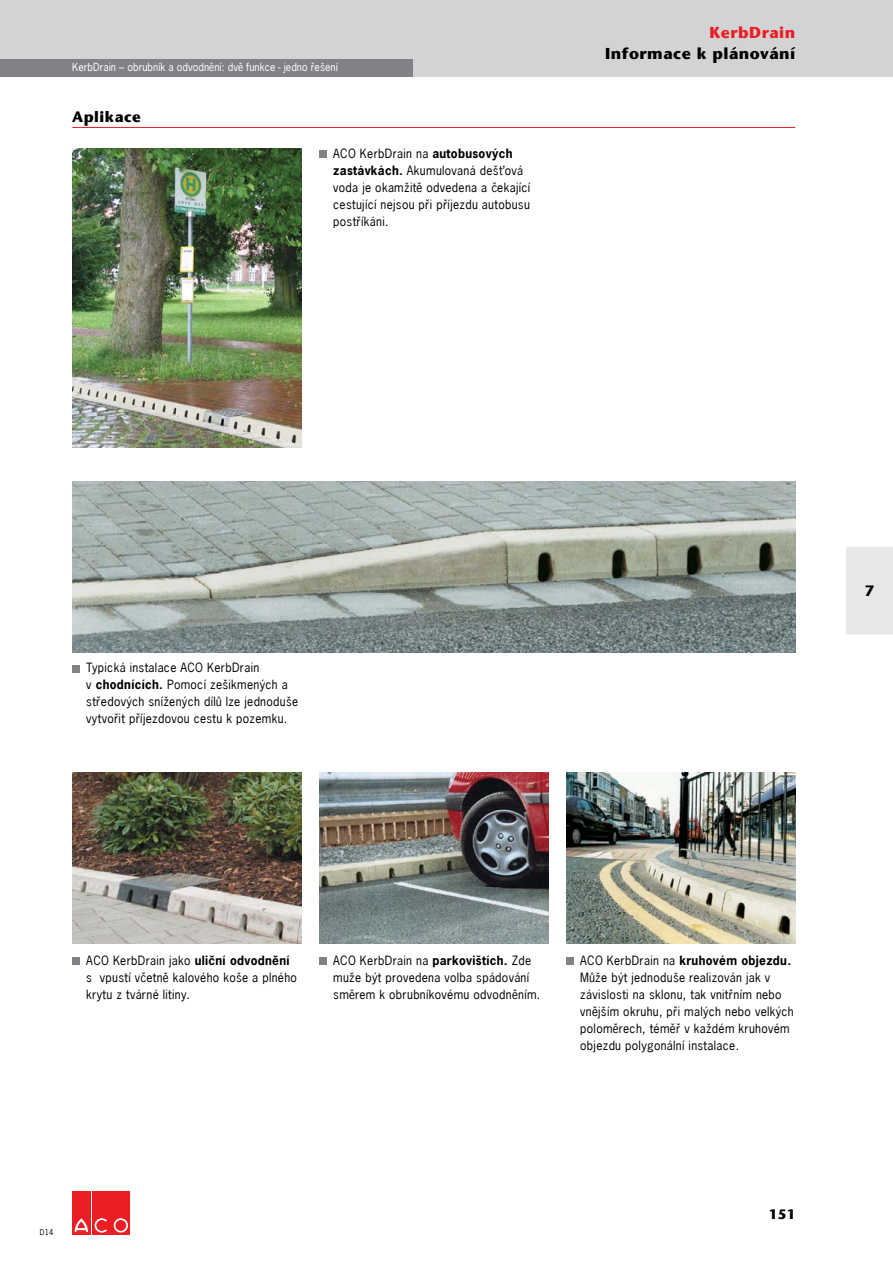
<style>
.page{position:relative;width:893px;height:1263px;background:#fff}
.page>*{position:absolute;margin:0;border:0;box-sizing:border-box;transform-origin:0 0}
.t1{font:700 15.75px "Stone Sans";letter-spacing:.03em;color:#000}
.t2{font:700 15.75px "Stone Sans";letter-spacing:.03em;color:#ed1d24}
.t3{font:700 15px "Stone Sans";letter-spacing:.03em;color:#000}
.t4{font:700 13.5px "Stone Sans";color:#000}
.t5{font:12px/17px "News Gothic";letter-spacing:.025em;color:#000}
.t6{font:10.5px "News Gothic";letter-spacing:.005em;color:#fff}
.t7{font:7.5px "News Gothic";color:#000}
.s1{font-weight:700}
</style>
<div class="page">
<div style="left:0;top:0;width:893px;height:77px;background:#d1d3d4"></div>
<div style="left:72px;top:1191px;width:18px;height:44px;background:#ed1d24"></div>
<div style="left:92px;top:1191px;width:18px;height:44px;background:#ed1d24"></div>
<svg style="left:74px;top:1218px;width:33px;height:15px"></svg>
<div style="left:112px;top:1191px;width:18px;height:44px;background:#ed1d24"></div>
<svg style="left:113px;top:1218px;width:16px;height:15px"></svg>
<div style="left:113px;top:1218px;width:16px;height:15px;border:1px solid #ed1d24;border-radius:50%"></div>
<div style="left:116px;top:1220px;width:10px;height:10px;background:#ed1d24;border-radius:50%"></div>
<div style="left:116px;top:1220px;width:10px;height:10px;border:1px solid #ed1d24;border-radius:50%"></div>
<div style="left:0;top:60px;width:412px;height:17px;background:#808285"></div>
<div style="left:846px;top:551px;width:47px;height:79px;background:#e6e7e8"></div>
<div style="left:846px;top:547px;width:47px;height:8px;background:#e6e7e8"></div>
<div style="left:846px;top:626px;width:47px;height:8px;background:#e6e7e8"></div>
<img style="left:72px;top:772px;width:229px;height:171px">
<img style="left:319px;top:772px;width:229px;height:171px">
<div style="left:319px;top:957px;width:8px;height:8px;background:#808285"></div>
<img style="left:566px;top:772px;width:229px;height:171px">
<div style="left:566px;top:957px;width:8px;height:8px;background:#808285"></div>
<div style="left:72px;top:957px;width:8px;height:8px;background:#808285"></div>
<div style="left:72px;top:665px;width:8px;height:7px;background:#808285"></div>
<hr style="left:72px;top:127px;width:723px;height:1px;background:#ed1d24">
<img style="left:72px;top:149px;width:229px;height:298px">
<div style="left:319px;top:151px;width:8px;height:7px;background:#808285"></div>
<img style="left:72px;top:482px;width:723px;height:170px">
<p class="t6" style="left:72px;top:60px;width:267px">KerbDrain – obrubník a odvodnění: dvě funkce - jedno řešení</p>
<p class="t3" style="left:72px;top:108px;width:70px">Aplikace</p>
<p class="t5" style="left:333px;top:145px;width:198px">ACO KerbDrain na <span class="s1">autobusových zastávkách.</span> Akumulovaná dešťová voda je okamžitě odvedena a čekající cestující nejsou při příjezdu autobusu postříkáni.</p>
<h1 class="t2" style="left:709px;top:23px;width:87px">KerbDrain</h1>
<h1 class="t1" style="left:605px;top:44px;width:191px">Informace k plánování</h1>
<p class="t5" style="left:86px;top:659px;width:213px">Typická instalace ACO KerbDrain<br>v <span class="s1">chodnících.</span> Pomocí zešikmených a středových snížených dílů lze jednoduše vytvořit příjezdovou cestu k pozemku.</p>
<p class="t3" style="left:865px;top:582px;width:11px">7</p>
<p class="t5" style="left:86px;top:952px;width:212px">ACO KerbDrain jako <span class="s1">uliční odvodnění </span>s vpustí včetně kalového koše a plného krytu z tvárné litiny.</p>
<p class="t5" style="left:333px;top:952px;width:209px">ACO KerbDrain na <span class="s1">parkovištích.</span> Zde muže být provedena volba spádování směrem k obrubníkovému odvodněním.</p>
<p class="t5" style="left:580px;top:952px;width:215px">ACO KerbDrain na <span class="s1">kruhovém objezdu.<br></span>Může být jednoduše realizován jak v závislosti na sklonu, tak vnitřním nebo vnějším okruhu, při malých nebo velkých poloměrech, téměř v každém kruhovém objezdu polygonální instalace.</p>
<p class="t7" style="left:40px;top:1227px;width:15px">D14</p>
<p class="t4" style="left:769px;top:1206px;width:28px">151</p>
</div>
